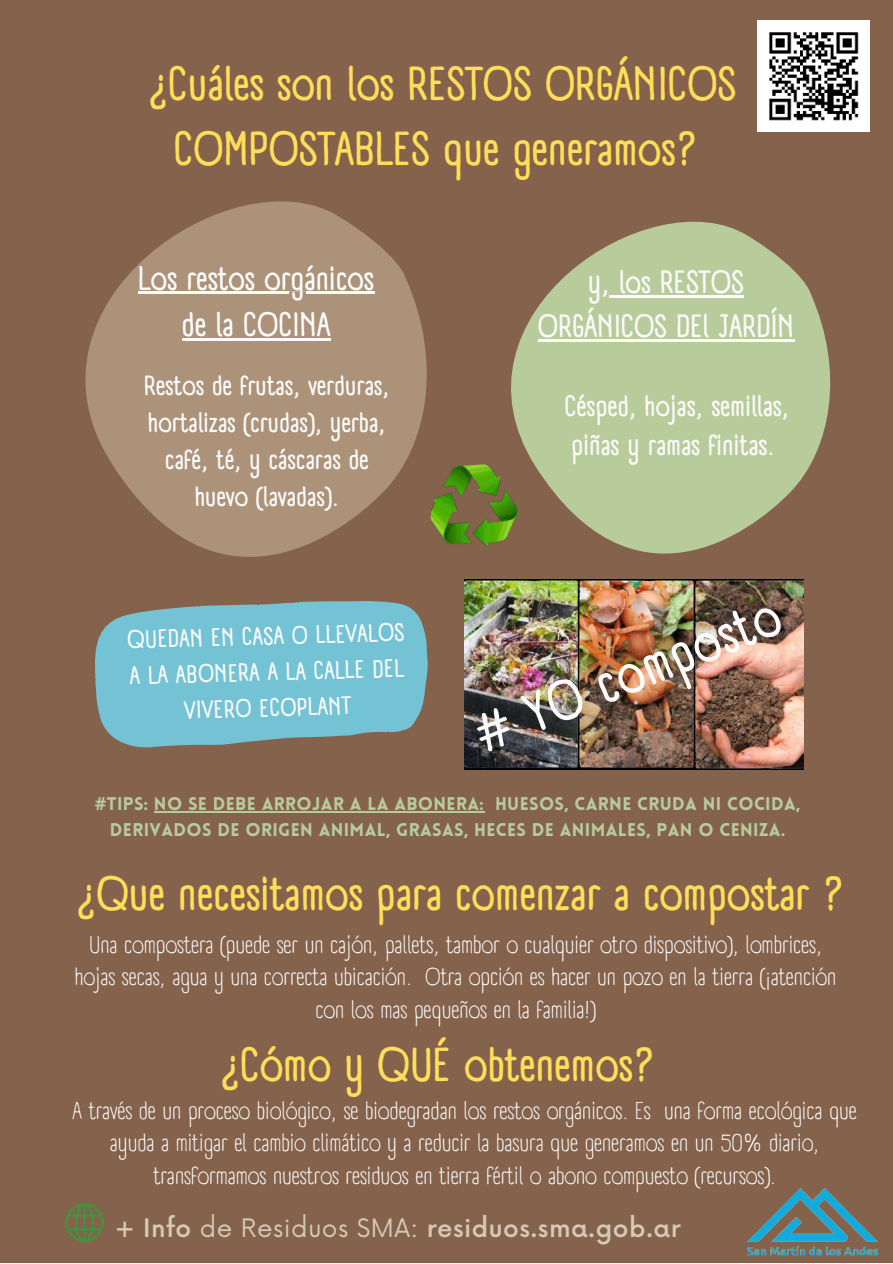
<style>
.page{position:relative;width:893px;height:1264px;background:#fff}
.page>*{position:absolute;margin:0;border:0;box-sizing:border-box;transform-origin:0 0}
.t1{font:700 54.6px "A Day Without Sun Text";color:#fbfbfb}
.t2{font:700 46.65px/65.2px "A Day Without Sun Text";color:#ffde59;text-align:center}
.t3{font:700 33px/46px "A Day Without Sun Text";color:#fbfbfb;text-align:center}
.t4{font:700 31.5px/43.8px "A Day Without Sun Text";color:#fbfbfb;text-align:center}
.t5{font:700 28.65px/39.3px "A Day Without Sun Text";color:#fbfbfb}
.t6{font:700 27.15px/37px "A Day Without Sun Text";color:#fbfbfb;text-align:center}
.t7{font:500 24.75px "Now";letter-spacing:.02em;color:#d7c9b5}
.t8{font:700 24.6px/36px "A Day Without Sun Text";color:#fbfbfb;text-align:center}
.t9{font:23.7px/32.5px "A Day Without Sun Text";color:#fff;text-align:center}
.t10{font:900 18px/25.8px "Lovelo";letter-spacing:.02em;color:#b8cb9b;text-align:center}
.s1{font-family:"Noto Sans";font-weight:700}
.s2{font-weight:400}
</style>
<div class="page">
<div style="left:0;top:0;width:892px;height:1262px;background:#84624c"></div>
<svg style="left:95px;top:625px;width:333px;height:123px;background:#75b9c8"></svg>
<img style="left:464px;top:618px;width:339px;height:152px">
<svg style="left:464px;top:221px;width:367px;height:397px;fill:#b8cb9b"></svg>
<img style="left:442px;top:462px;width:78px;height:88px">
<svg style="left:65px;top:1203px;width:39px;height:38px"></svg>
<svg style="left:85px;top:201px;width:357px;height:424px;fill:#ac9279"></svg>
<img style="left:746px;top:1188px;width:133px;height:68px">
<hr style="left:138px;top:292px;width:236px;height:2px;background:#fbfbfb">
<hr style="left:182px;top:338px;width:149px;height:2px;background:#fbfbfb">
<hr style="left:588px;top:295px;width:155px;height:2px;background:#fbfbfb">
<hr style="left:538px;top:339px;width:256px;height:2px;background:#fbfbfb">
<hr style="left:154px;top:811px;width:330px;height:1px;background:#b8cb9b">
<img style="left:757px;top:20px;width:112px;height:112px">
<h2 class="t2" style="left:148px;top:51px;width:589px">¿Cuáles son los RESTOS ORGÁNICOS<br>COMPOSTABLES que generamos?</h2>
<h3 class="t3" style="left:138px;top:255px;width:238px">Los restos orgánicos de la COCINA</h3>
<p class="t6" style="left:144px;top:367px;width:247px">Restos de frutas, verduras, hortalizas (crudas), yerba, café, té, y cáscaras de huevo (lavadas).</p>
<p class="t8" style="left:127px;top:623px;width:278px;rotate:-2deg">QUEDAN EN CASA O LLEVALOS<br>A LA ABONERA A LA CALLE DEL<br>VIVERO ECOPLANT</p>
<h3 class="t4" style="left:538px;top:260px;width:258px">y, los RESTOS<br>ORGÁNICOS DEl JARDÍN</h3>
<p class="t5" style="left:565px;top:386px;width:226px">Césped, hojas, semillas, piñas y ramas finitas.</p>
<h1 class="t1" style="left:464px;top:705px;width:327px;rotate:-22deg"># YO composto</h1>
<p class="t10" style="left:95px;top:792px;width:707px"><span class="s1">#</span>TIPS: NO SE DEBE ARROJAR A LA ABONERA: HUESOS, CARNE CRUDA NI COCIDA,<br>DERIVADOS DE ORIGEN ANIMAL, GRASAS, HECES DE ANIMALES, PAN O CENIZA.</p>
<h2 class="t2" style="left:77px;top:861px;width:769px">¿Que necesitamos para comenzar a compostar ?</h2>
<p class="t9" style="left:75px;top:928px;width:763px">Una compostera (puede ser un cajón, pallets, tambor o cualquier otro dispositivo), lombrices, hojas secas, agua y una correcta ubicación. Otra opción es hacer un pozo en la tierra (¡atención con los mas pequeños en la familia!)</p>
<h2 class="t2" style="left:220px;top:1031px;width:436px">¿Cómo y QUÉ obtenemos?</h2>
<p class="t9" style="left:73px;top:1094px;width:785px">A través de un proceso biológico, se biodegradan los restos orgánicos. Es una forma ecológica que ayuda a mitigar el cambio climático y a reducir la basura que generamos en un 50% diario, transformamos nuestros residuos en tierra fértil o abono compuesto (recursos).</p>
<p class="t7" style="left:115px;top:1214px;width:567px">+ Info <span class="s2">de Residuos SMA:</span> residuos.sma.gob.ar</p>
</div>
